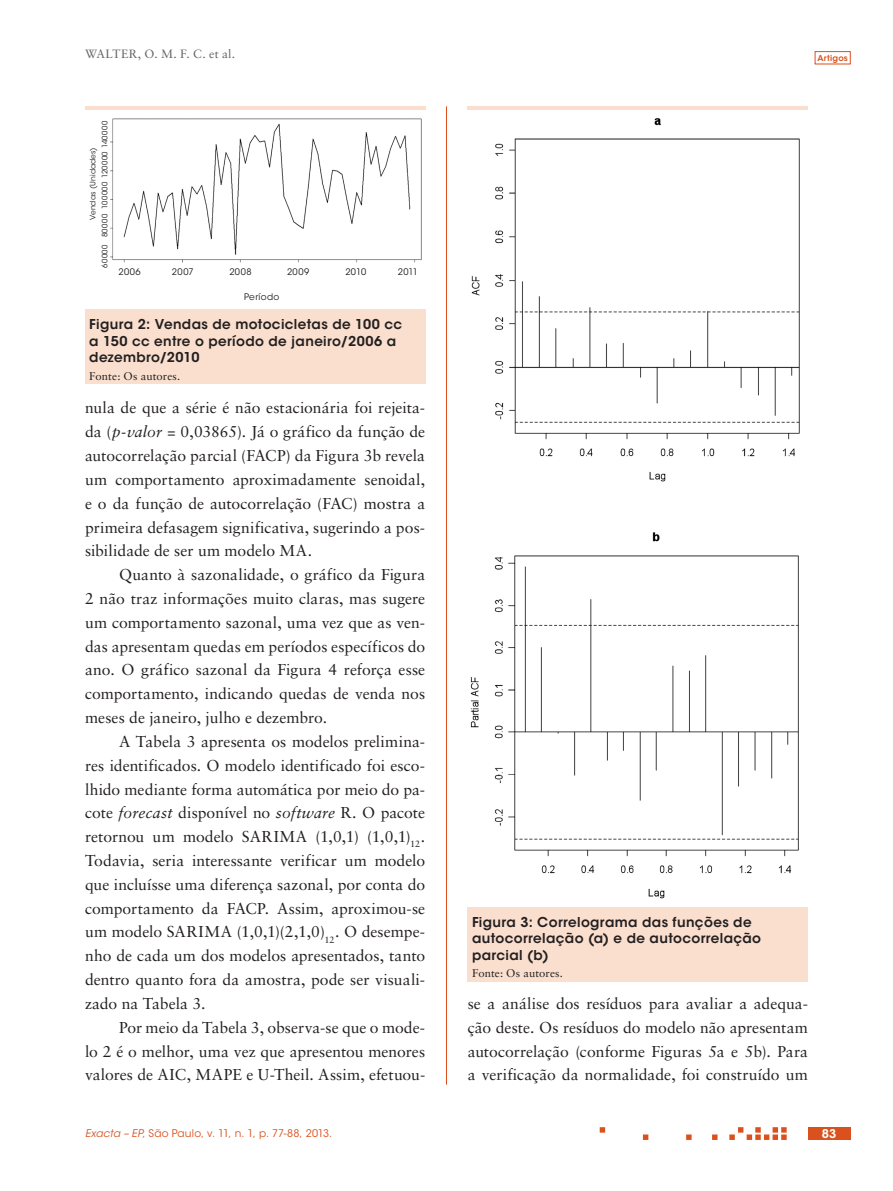
<style>
.page{position:relative;width:893px;height:1191px;background:#fff}
.page>*{position:absolute;margin:0;border:0;box-sizing:border-box;transform-origin:0 0}
.ex_Normal{font:15.75px/23.9px "Sabon LT Std";color:#231f20;text-align:justify}
.ex_Tabela_-_titulo{font:600 13.5px/16.2px "ITC Avant Garde Std";letter-spacing:.03em;color:#231f20}
.t1{font:12px "Sabon LT Std";letter-spacing:.025em;color:#636366}
.t2{font:600 12px "ITC Avant Garde Std";color:#fff}
.ex_Tabela_-_nota{font:11.25px "Sabon LT Std";letter-spacing:.01em;color:#231f20}
.t3{font:10.5px "ITC Avant Garde Std";letter-spacing:.02em;color:#da511d}
.t4{font:9px "ITC Avant Garde Std";letter-spacing:.04em;color:#231f20}
.t5{font:600 8.25px "ITC Avant Garde Std";letter-spacing:.025em;color:#da511d}
.t6{font:7.5px "ITC Avant Garde Std";letter-spacing:.03em;color:#231f20}
.t7{font:7.5px "ITC Avant Garde Std";letter-spacing:.05em;color:#231f20}
.s1{font-style:italic}
</style>
<div class="page">
<hr style="left:446px;top:106px;width:1px;height:978px;background:#da511d">
<svg style="left:600px;top:1127px;width:187px;height:13px"></svg>
<div style="left:815px;top:51px;width:35px;height:13px;border:1px solid #da511d"></div>
<div style="left:808px;top:1127px;width:42px;height:13px;background:#da511d"></div>
<div style="left:468px;top:106px;width:340px;height:875px;background:#fadfce"></div>
<div style="left:468px;top:111px;width:340px;height:795px;background:#fff"></div>
<div style="left:85px;top:106px;width:340px;height:278px;background:#fadfce"></div>
<div style="left:85px;top:111px;width:340px;height:198px;background:#fff"></div>
<img style="left:110px;top:118px;width:312px;height:145px">
<p class="t1" style="left:85px;top:46px;width:152px">WALTER, O. M. F. C. et al.</p>
<p class="t6" style="left:100px;top:148px;width:28px;rotate:-90deg">140000</p>
<p class="t7" style="left:100px;top:209px;width:59px;rotate:-90deg">100000 120000</p>
<p class="t6" style="left:100px;top:237px;width:25px;rotate:-90deg">80000</p>
<p class="t6" style="left:100px;top:267px;width:25px;rotate:-90deg">60000</p>
<p class="t6" style="left:88px;top:220px;width:74px;rotate:-90deg">Vendas (Unidades)</p>
<p class="t4" style="left:119px;top:266px;width:24px">2006</p>
<p class="t4" style="left:172px;top:266px;width:23px">2007</p>
<p class="t4" style="left:229px;top:266px;width:24px">2008</p>
<p class="t4" style="left:287px;top:266px;width:24px">2009</p>
<p class="t4" style="left:244px;top:291px;width:37px">Período</p>
<p class="t4" style="left:345px;top:266px;width:22px">2010</p>
<p class="t4" style="left:398px;top:266px;width:22px">2011</p>
<p class="ex_Tabela_-_titulo" style="left:89px;top:316px;width:314px">Figura 2: Vendas de motocicletas de 100 cc a 150 cc entre o período de janeiro/2006 a dezembro/2010</p>
<p class="ex_Tabela_-_nota" style="left:89px;top:369px;width:93px">Fonte: Os autores.</p>
<p class="ex_Normal" style="left:85px;top:396px;width:342px">nula de que a série é não estacionária foi rejeita&shy;da (<span class="s1">p-valor</span> = 0,03865). Já o gráfico da função de autocorrelação parcial (FACP) da Figura 3b revela um comportamento aproximadamente senoidal, e o da função de autocorrelação (FAC) mostra a primeira defasagem significativa, sugerindo a pos&shy;sibilidade de ser um modelo MA.</p>
<p class="ex_Normal" style="left:85px;top:562px;width:342px;text-indent:34px">Quanto à sazonalidade, o gráfico da Figura 2 não traz informações muito claras, mas sugere um comportamento sazonal, uma vez que as ven&shy;das apresentam quedas em períodos específicos do ano. O gráfico sazonal da Figura 4 reforça esse comportamento, indicando quedas de venda nos meses de janeiro, julho e dezembro.</p>
<p class="ex_Normal" style="left:85px;top:729px;width:342px;text-indent:34px">A Tabela 3 apresenta os modelos prelimina&shy;res identificados. O modelo identificado foi esco&shy;lhido mediante forma automática por meio do pa&shy;cote <span class="s1">forecast</span> disponível no <span class="s1">software</span> R. O pacote retornou um modelo SARIMA (1,0,1) (1,0,1)<sub>12</sub>.<br>Todavia, seria interessante verificar um modelo que incluísse uma diferença sazonal, por conta do comportamento da FACP. Assim, aproximou-se um modelo SARIMA (1,0,1)(2,1,0)<sub>12</sub>. O desempe&shy;nho de cada um dos modelos apresentados, tanto dentro quanto fora da amostra, pode ser visuali&shy;zado na Tabela 3.</p>
<p class="ex_Normal" style="left:85px;top:1015px;width:342px;text-indent:34px">Por meio da Tabela 3, observa-se que o mode&shy;lo 2 é o melhor, uma vez que apresentou menores valores de AIC, MAPE e U-Theil. Assim, efetuou-</p>
<p class="t5" style="left:817px;top:53px;width:32px">Artigos</p>
<p class="ex_Tabela_-_titulo" style="left:472px;top:914px;width:291px">Figura 3: Correlograma das funções de autocorrelação (a) e de autocorrelação parcial (b)</p>
<p class="ex_Tabela_-_nota" style="left:472px;top:966px;width:93px">Fonte: Os autores.</p>
<p class="ex_Normal" style="left:468px;top:991px;width:342px">se a análise dos resíduos para avaliar a adequa&shy;ção deste. Os resíduos do modelo não apresentam autocorrelação (conforme Figuras 5a e 5b). Para a verificação da normalidade, foi construído um</p>
<p class="t3" style="left:85px;top:1127px;width:249px"><span class="s1">Exacta – EP</span>, São Paulo, v. 11, n. 1, p. 77-88, 2013.</p>
<p class="t2" style="left:822px;top:1126px;width:16px">83</p>
</div>
